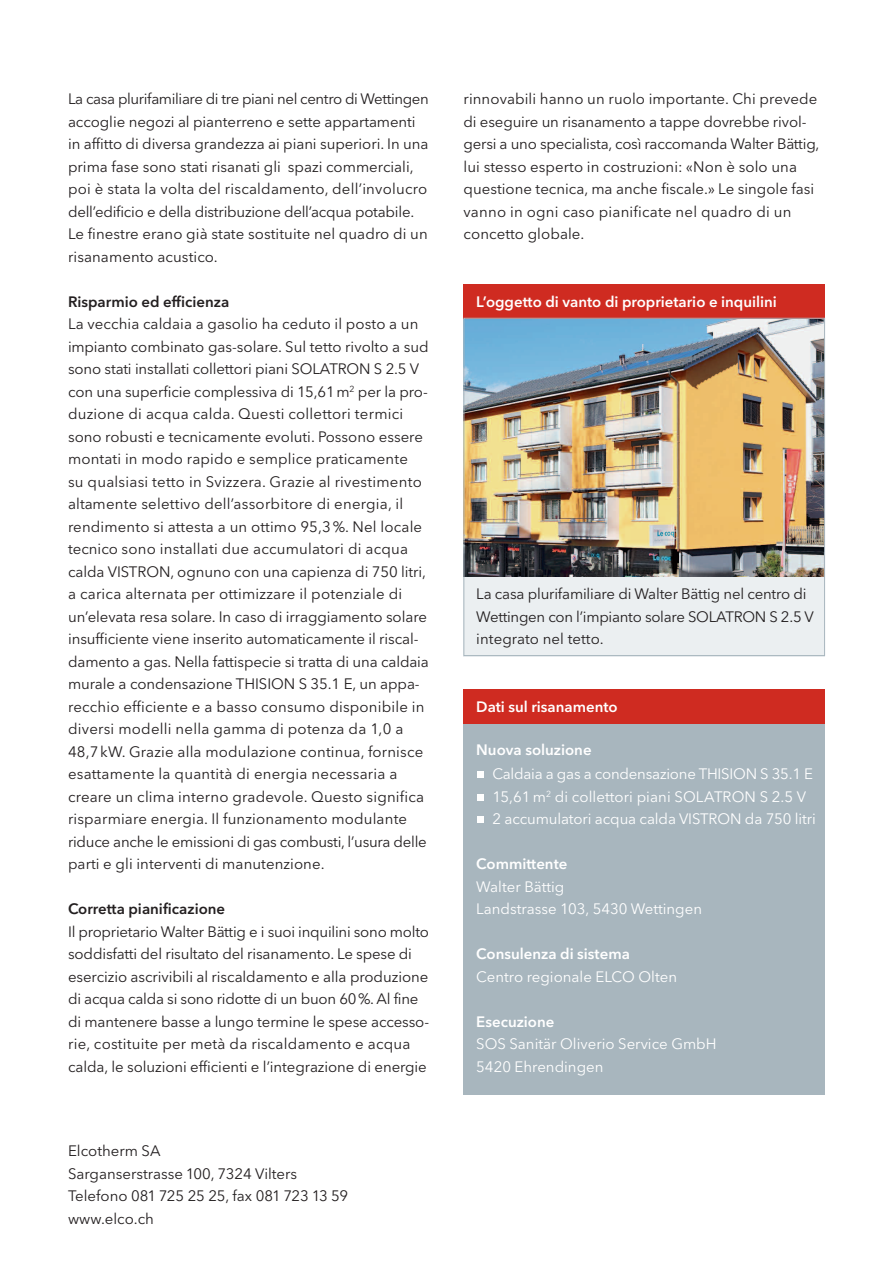
<style>
.page{position:relative;width:893px;height:1263px;background:#fff}
.page>*{position:absolute;margin:0;border:0;box-sizing:border-box;transform-origin:0 0}
.t1{font:15px/22.5px "Avenir Next LT Pro";color:#231f20}
.t2{font:15px/22.5px "Avenir Next LT Pro";color:#fff}
.t3{font:600 15px "Avenir Next LT Pro";color:#fff}
.t4{font:600 15px "Avenir Next LT Pro";color:#231f20}
</style>
<div class="page">
<img style="left:465px;top:320px;width:358px;height:257px">
<div style="left:463px;top:284px;width:362px;height:34px;background:#cf2b21"></div>
<div style="left:463px;top:577px;width:362px;height:79px;background:#ebeff1"></div>
<div style="left:463px;top:318px;width:362px;height:338px;border:1px solid #a8b6be"></div>
<div style="left:463px;top:723px;width:362px;height:372px;background:#a8b6be"></div>
<div style="left:478px;top:771px;width:6px;height:7px;background:#fff"></div>
<svg style="left:478px;top:794px;width:6px;height:6px"></svg>
<div style="left:478px;top:816px;width:6px;height:7px;background:#fff"></div>
<div style="left:463px;top:689px;width:362px;height:34px;background:#cf2b21"></div>
<p class="t1" style="left:68px;top:90px;width:362px">La casa plurifamiliare di tre piani nel centro di Wettingen accoglie negozi al pianterreno e sette appartamenti in affitto di diversa grandezza ai piani superiori. In una prima fase sono stati risanati gli spazi commerciali, poi è stata la volta del riscaldamento, dell’involucro dell’edificio e della distribuzione dell’acqua potabile.<br>Le finestre erano già state sostituite nel quadro di un risanamento acustico.</p>
<p class="t4" style="left:68px;top:296px;width:163px">Risparmio ed efficienza</p>
<p class="t1" style="left:68px;top:315px;width:362px">La vecchia caldaia a gasolio ha ceduto il posto a un impianto combinato gas-solare. Sul tetto rivolto a sud sono stati installati collettori piani SOLATRON S 2.5 V con una superficie complessiva di 15,61m<sup>2</sup> per la pro&shy;duzione di acqua calda. Questi collettori termici sono robusti e tecnicamente evoluti. Possono essere montati in modo rapido e semplice praticamente<br>su qualsiasi tetto in Svizzera. Grazie al rivestimento altamente selettivo dell’assorbitore di energia, il rendimento si attesta a un ottimo 95,3%. Nel locale tecnico sono installati due accumulatori di acqua calda VISTRON, ognuno con una capienza di 750 litri, a carica alternata per ottimizzare il potenziale di un’elevata resa solare. In caso di irraggiamento solare insufficiente viene inserito automaticamente il riscal&shy;damento a gas. Nella fattispecie si tratta di una caldaia murale a condensazione THISION S 35.1 E, un appa&shy;recchio efficiente e a basso consumo disponibile in diversi modelli nella gamma di potenza da 1,0 a 48,7kW. Grazie alla modulazione continua, fornisce esattamente la quantità di energia necessaria a creare un clima interno gradevole. Questo significa risparmiare energia. Il funzionamento modulante riduce anche le emissioni di gas combusti, l’usura delle parti e gli interventi di manutenzione.</p>
<p class="t4" style="left:68px;top:904px;width:159px">Corretta pianificazione</p>
<p class="t1" style="left:68px;top:922px;width:363px">Il proprietario Walter Bättig e i suoi inquilini sono molto soddisfatti del risultato del risanamento. Le spese di esercizio ascrivibili al riscaldamento e alla produzione di acqua calda si sono ridotte di un buon 60%. Al fine di mantenere basse a lungo termine le spese accesso&shy;rie, costituite per metà da riscaldamento e acqua calda, le soluzioni efficienti e l’integrazione di energie</p>
<p class="t1" style="left:68px;top:1141px;width:282px">Elcotherm SA<br>Sarganserstrasse 100, 7324 Vilters<br>Telefono 081 725 25 25, fax 081 723 13 59 www.elco.ch</p>
<p class="t1" style="left:464px;top:90px;width:357px">rinnovabili hanno un ruolo importante. Chi prevede di eseguire un risanamento a tappe dovrebbe rivol&shy;gersi a uno specialista, così raccomanda Walter Bättig, lui stesso esperto in costruzioni: «Non è solo una questione tecnica, ma anche fiscale.» Le singole fasi vanno in ogni caso pianificate nel quadro di un concetto globale.</p>
<p class="t3" style="left:476px;top:296px;width:302px">L’oggetto di vanto di proprietario e inquilini</p>
<p class="t1" style="left:476px;top:585px;width:339px">La casa plurifamiliare di Walter Bättig nel centro di<br>Wettingen con l’impianto solare SOLATRON S 2.5 V integrato nel tetto.</p>
<p class="t3" style="left:476px;top:701px;width:143px">Dati sul risanamento</p>
<p class="t3" style="left:476px;top:745px;width:117px">Nuova soluzione</p>
<p class="t2" style="left:492px;top:765px;width:325px">Caldaia a gas a condensazione THISION S 35.1 E<br>15,61m<sup>2</sup> di collettori piani SOLATRON S 2.5 V<br>2 accumulatori acqua calda VISTRON da 750 litri</p>
<p class="t3" style="left:476px;top:859px;width:93px">Committente</p>
<p class="t2" style="left:476px;top:877px;width:227px">Walter Bättig<br>Landstrasse 103, 5430 Wettingen</p>
<p class="t3" style="left:476px;top:949px;width:155px">Consulenza di sistema</p>
<p class="t2" style="left:476px;top:967px;width:202px">Centro regionale ELCO Olten</p>
<p class="t3" style="left:476px;top:1016px;width:80px">Esecuzione</p>
<p class="t2" style="left:476px;top:1035px;width:242px">SOS Sanitär Oliverio Service GmbH<br>5420 Ehrendingen</p>
</div>
